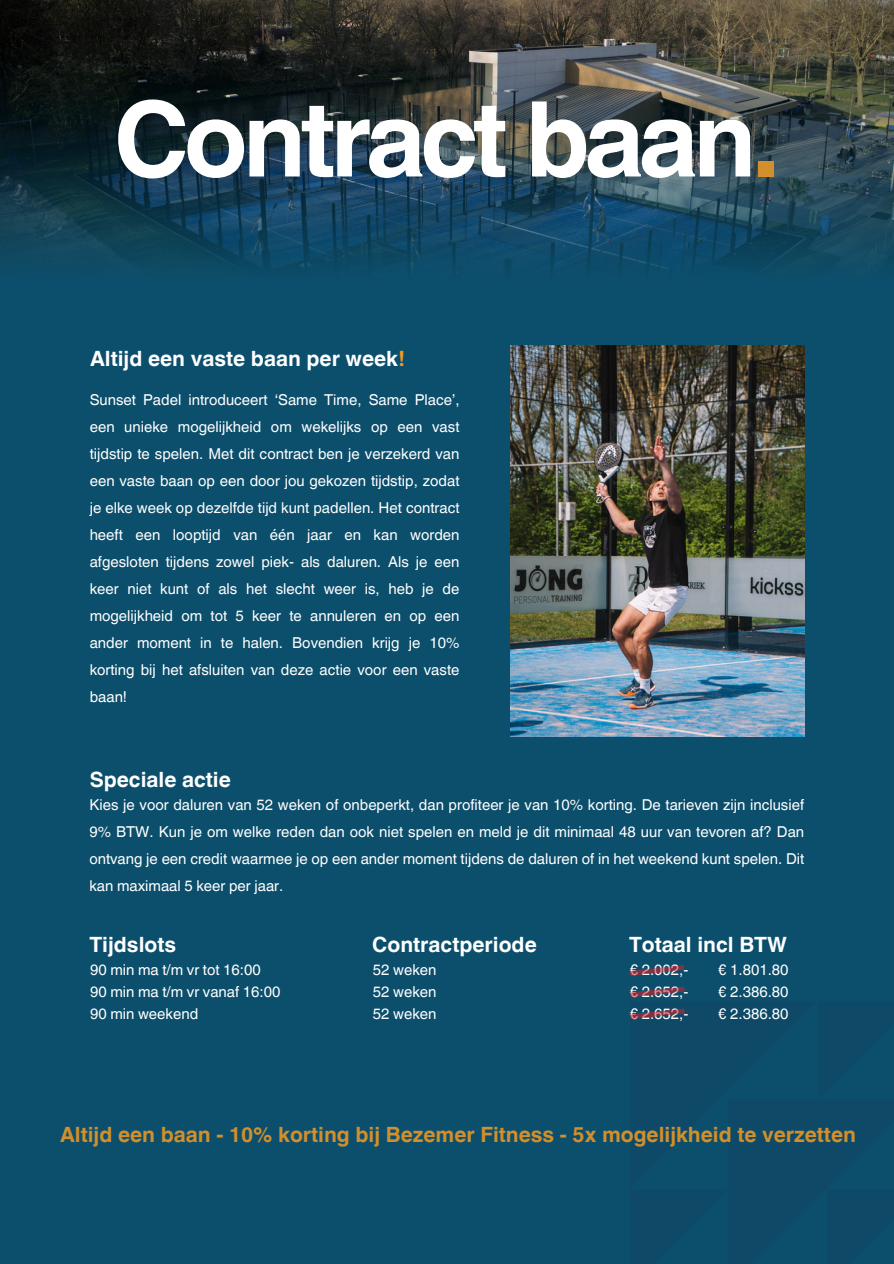
<style>
.page{position:relative;width:894px;height:1264px;background:#fff}
.page>*{position:absolute;margin:0;border:0;box-sizing:border-box;transform-origin:0 0}
.t1{font:700 104.4px "Helvetica World";letter-spacing:-.055em;color:#fff}
.t2{font:700 21px "Helvetica World";color:#fff}
.t3{font:700 21px "Helvetica World";color:#d28f2c}
.t4{font:15px/27px "Helvetica World";color:#fff;text-align:justify}
.s1{color:#d28f2c}
.s2{color:#f6971e}
</style>
<div class="page">
<div style="left:0;top:0;width:893px;height:1263px;background:#0c4f6c"></div>
<img style="left:510px;top:345px;width:294px;height:391px">
<img style="left:0;top:0;width:893px;height:272px">
<svg style="left:629px;top:965px;width:55px;height:11px"></svg>
<svg style="left:630px;top:986px;width:55px;height:33px"></svg>
<p class="t1" style="left:114px;top:54px;width:667px">Contract baan<span class="s1">.</span></p>
<h2 class="t2" style="left:90px;top:342px;width:316px">Altijd een vaste baan per week<span class="s2">!</span></h2>
<h2 class="t4" style="left:90px;top:386px;width:371px">Sunset Padel introduceert ‘Same Time, Same Place’, een unieke mogelijkheid om wekelijks op een vast tijdstip te spelen. Met dit contract ben je verzekerd van een vaste baan op een door jou gekozen tijdstip, zodat je elke week op dezelfde tijd kunt padellen. Het contract heeft een looptijd van één jaar en kan worden afgesloten tijdens zowel piek- als daluren. Als je een keer niet kunt of als het slecht weer is, heb je de mogelijkheid om tot 5 keer te annuleren en op een ander moment in te halen. Bovendien krijg je 10% korting bij het afsluiten van deze actie voor een vaste baan!</h2>
<p class="t2" style="left:90px;top:762px;width:142px">Speciale actie</p>
<h2 class="t4" style="left:89px;top:791px;width:716px">Kies je voor daluren van 52 weken of onbeperkt, dan profiteer je van 10% korting. De tarieven zijn inclusief 9% BTW. Kun je om welke reden dan ook niet spelen en meld je dit minimaal 48 uur van tevoren af? Dan ontvang je een credit waarmee je op een ander moment tijdens de daluren of in het weekend kunt spelen. Dit kan maximaal 5 keer per jaar.</h2>
<h2 class="t2" style="left:89px;top:927px;width:88px">Tijdslots</h2>
<p class="t2" style="left:372px;top:927px;width:166px">Contractperiode</p>
<p class="t2" style="left:629px;top:927px;width:159px">Totaal incl BTW</p>
<p class="t4" style="left:90px;top:956px;width:172px">90 min ma t/m vr tot 16:00</p>
<p class="t4" style="left:373px;top:956px;width:65px">52 weken</p>
<p class="t4" style="left:90px;top:978px;width:192px">90 min ma t/m vr vanaf 16:00</p>
<p class="t4" style="left:373px;top:978px;width:65px">52 weken</p>
<p class="t4" style="left:90px;top:1000px;width:110px">90 min weekend</p>
<p class="t4" style="left:373px;top:1000px;width:65px">52 weken</p>
<p class="t4" style="left:629px;top:956px;width:60px">€ 2.002,-</p>
<h1 class="t4" style="left:629px;top:978px;width:60px">€ 2.652,-</h1>
<h2 class="t4" style="left:629px;top:1000px;width:60px">€ 2.652,-</h2>
<p class="t4" style="left:718px;top:956px;width:72px">€ 1.801.80</p>
<p class="t4" style="left:718px;top:978px;width:72px">€ 2.386.80</p>
<p class="t4" style="left:718px;top:1000px;width:72px">€ 2.386.80</p>
<p class="t3" style="left:60px;top:1116px;width:797px">Altijd een baan - 10% korting bij Bezemer Fitness - 5x mogelijkheid te verzetten</p>
</div>
